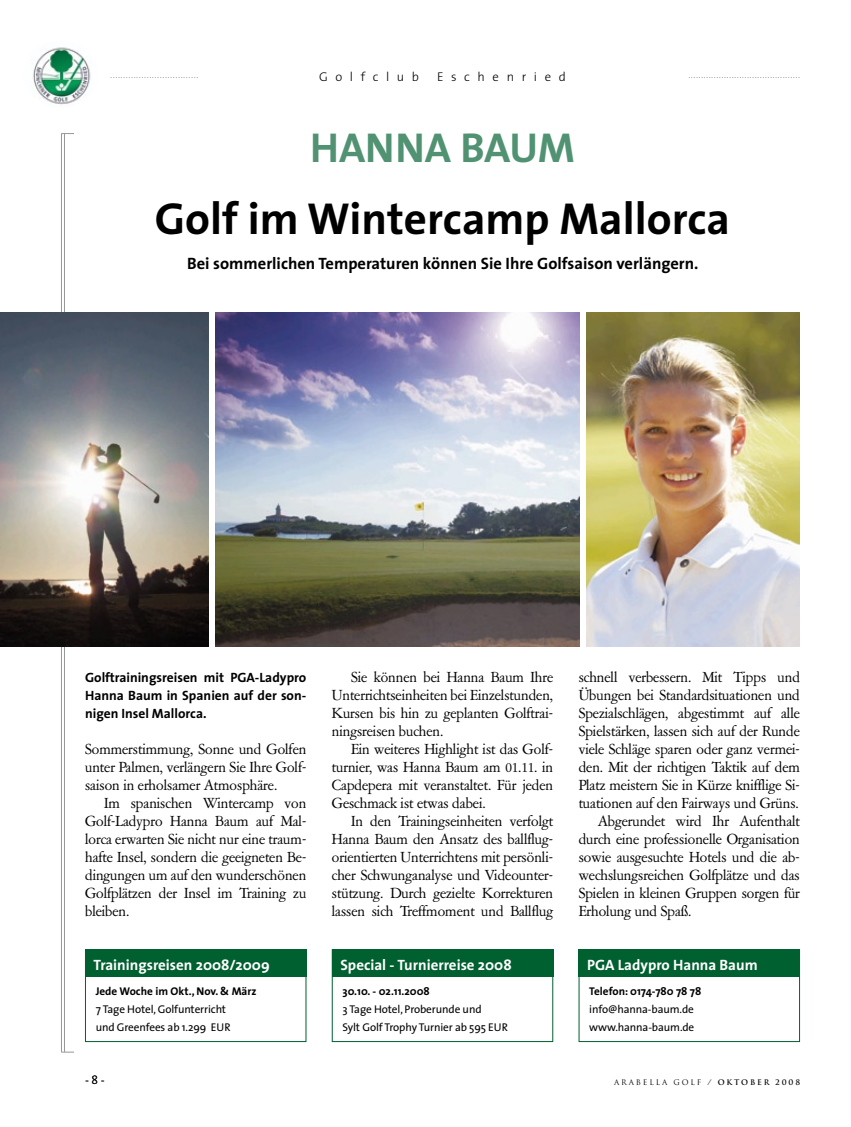
<style>
.page{position:relative;width:851px;height:1127px;background:#fff}
.page>*{position:absolute;margin:0;border:0;box-sizing:border-box;transform-origin:0 0}
.t1{font:700 45px "The Sans";color:#000}
.t2{font:700 42px "The Sans";color:#509272}
.t3{font:700 16.5px "The Sans";color:#000}
.t4{font:700 15px "The Sans";color:#fff}
.t5{font:14.25px/18px "GA15";color:#000;text-align:justify}
.t6{font:700 13.5px/18px "The Sans";color:#000;text-align:justify}
.t7{font:300 12.75px "The Sans";letter-spacing:.6em;color:#000}
.t8{font:300 12px "The Serif";color:#000}
.t9{font:11.25px/18px "The Sans";letter-spacing:-.01em;color:#000}
.t10{font:700 11.25px "The Sans";color:#000}
.t11{font:7.5px "Trajan";letter-spacing:.25em;color:#000}
.t12{font:6px "Trajan";color:#000}
.s1{font-weight:700}
</style>
<div class="page">
<hr style="left:64px;top:134px;width:1px;height:918px;background:#959799">
<hr style="left:61px;top:134px;width:1px;height:918px;background:#959799">
<svg style="left:61px;top:133px;width:13px;height:1px"></svg>
<svg style="left:61px;top:1052px;width:13px;height:1px"></svg>
<img style="left:33px;top:47px;width:58px;height:58px">
<div style="left:85px;top:949px;width:221px;height:93px;background:#fff;border:1px solid #006030"></div>
<div style="left:85px;top:949px;width:221px;height:28px;background:#006030"></div>
<div style="left:332px;top:949px;width:221px;height:93px;background:#fff;border:1px solid #006030"></div>
<div style="left:332px;top:949px;width:221px;height:28px;background:#006030"></div>
<div style="left:578px;top:949px;width:221px;height:93px;background:#fff;border:1px solid #006030"></div>
<div style="left:578px;top:949px;width:221px;height:28px;background:#006030"></div>
<img style="left:0;top:313px;width:208px;height:333px">
<img style="left:586px;top:313px;width:213px;height:333px">
<img style="left:215px;top:313px;width:364px;height:333px">
<p class="t12" style="left:110px;top:72px;width:89px">. . . . . . . . . . . . . . . . . . . . . . . . . . . . . . . . . .</p>
<p class="t7" style="left:319px;top:66px;width:101px">Golfclub</p>
<p class="t7" style="left:437px;top:66px;width:130px">Eschenried</p>
<p class="t12" style="left:688px;top:72px;width:113px">. . . . . . . . . . . . . . . . . . . . . . . . . . . . . . . . . . . . . . . . . . . .</p>
<h2 class="t2" style="left:310px;top:112px;width:266px">HANNA BAUM</h2>
<h1 class="t1" style="left:155px;top:181px;width:577px">Golf im Wintercamp Mallorca</h1>
<p class="t3" style="left:187px;top:249px;width:512px">Bei sommerlichen Temperaturen können Sie Ihre Golfsaison verlängern.</p>
<p class="t6" style="left:85px;top:668px;width:223px">Golftrainingsreisen mit PGA-Ladypro Hanna Baum in Spanien auf der son&shy;nigen Insel Mallorca.</p>
<p class="t5" style="left:85px;top:740px;width:223px">Sommerstimmung, Sonne und Golfen unter Palmen, verlängern Sie Ihre Golf&shy;saison in erholsamer Atmosphäre.</p>
<p class="t5" style="left:85px;top:794px;width:223px;text-indent:19px">Im spanischen Wintercamp von Golf-Ladypro Hanna Baum auf Mal&shy;lorca erwarten Sie nicht nur eine traum&shy;hafte Insel, sondern die geeigneten Be&shy;dingungen um auf den wunderschönen Golfplätzen der Insel im Training zu bleiben.</p>
<p class="t4" style="left:94px;top:952px;width:178px">Trainingsreisen 2008/2009</p>
<p class="t10" style="left:96px;top:982px;width:162px">Jede Woche im Okt., Nov. &amp; März</p>
<p class="t9" style="left:96px;top:1000px;width:136px">7 Tage Hotel, Golfunterricht und Greenfees ab 1.299 EUR</p>
<p class="t5" style="left:332px;top:668px;width:223px;text-indent:19px">Sie können bei Hanna Baum Ihre Unterrichtseinheiten bei Einzelstunden, Kursen bis hin zu geplanten Golftrai&shy;ningsreisen buchen.</p>
<p class="t5" style="left:332px;top:740px;width:223px;text-indent:19px">Ein weiteres Highlight ist das Golf&shy;turnier, was Hanna Baum am 01.11. in Capdepera mit veranstaltet. Für jeden Geschmack ist etwas dabei.</p>
<p class="t5" style="left:332px;top:812px;width:223px;text-indent:19px">In den Trainingseinheiten verfolgt Hanna Baum den Ansatz des ballflug&shy;orientierten Unterrichtens mit persönli&shy;cher Schwunganalyse und Videounter&shy;stützung. Durch gezielte Korrekturen lassen sich Treffmoment und Ballflug</p>
<p class="t4" style="left:340px;top:952px;width:173px">Special - Turnierreise 2008</p>
<p class="t10" style="left:342px;top:982px;width:89px">30.10. - 02.11.2008</p>
<p class="t9" style="left:342px;top:1000px;width:167px">3 Tage Hotel, Proberunde und<br>Sylt Golf Trophy Turnier ab 595 EUR</p>
<p class="t5" style="left:578px;top:668px;width:223px">schnell verbessern. Mit Tipps und</p>
<p class="t5" style="left:578px;top:686px;width:223px">Übungen bei Standardsituationen und</p>
<p class="t5" style="left:578px;top:704px;width:223px">Spezialschlägen, abgestimmt auf alle</p>
<p class="t5" style="left:578px;top:722px;width:223px">Spielstärken, lassen sich auf der Runde</p>
<p class="t5" style="left:578px;top:740px;width:223px">viele Schläge sparen oder ganz vermei-</p>
<p class="t5" style="left:578px;top:758px;width:223px">den. Mit der richtigen Taktik auf dem</p>
<p class="t5" style="left:578px;top:776px;width:223px">Platz meistern Sie in Kürze knifflige Si-</p>
<p class="t5" style="left:578px;top:794px;width:221px">tuationen auf den Fairways und Grüns.</p>
<p class="t5" style="left:597px;top:812px;width:203px">Abgerundet wird Ihr Aufenthalt</p>
<p class="t5" style="left:578px;top:830px;width:223px">durch eine professionelle Organisation</p>
<p class="t5" style="left:578px;top:848px;width:223px">sowie ausgesuchte Hotels und die ab-</p>
<p class="t5" style="left:578px;top:866px;width:223px">wechslungsreichen Golfplätze und das</p>
<p class="t5" style="left:578px;top:884px;width:223px">Spielen in kleinen Gruppen sorgen für</p>
<p class="t5" style="left:578px;top:902px;width:114px">Erholung und Spaß.</p>
<p class="t4" style="left:587px;top:952px;width:172px">PGA Ladypro Hanna Baum</p>
<p class="t10" style="left:589px;top:982px;width:113px">Telefon: 0174-780 78 78</p>
<p class="t9" style="left:589px;top:1000px;width:106px">info@hanna-baum.de www.hanna-baum.de</p>
<p class="t8" style="left:85px;top:1070px;width:21px">- 8 -</p>
<p class="t11" style="left:614px;top:1077px;width:187px">ARABELLA GOLF / <span class="s1">OKTOBER 2008</span></p>
</div>
